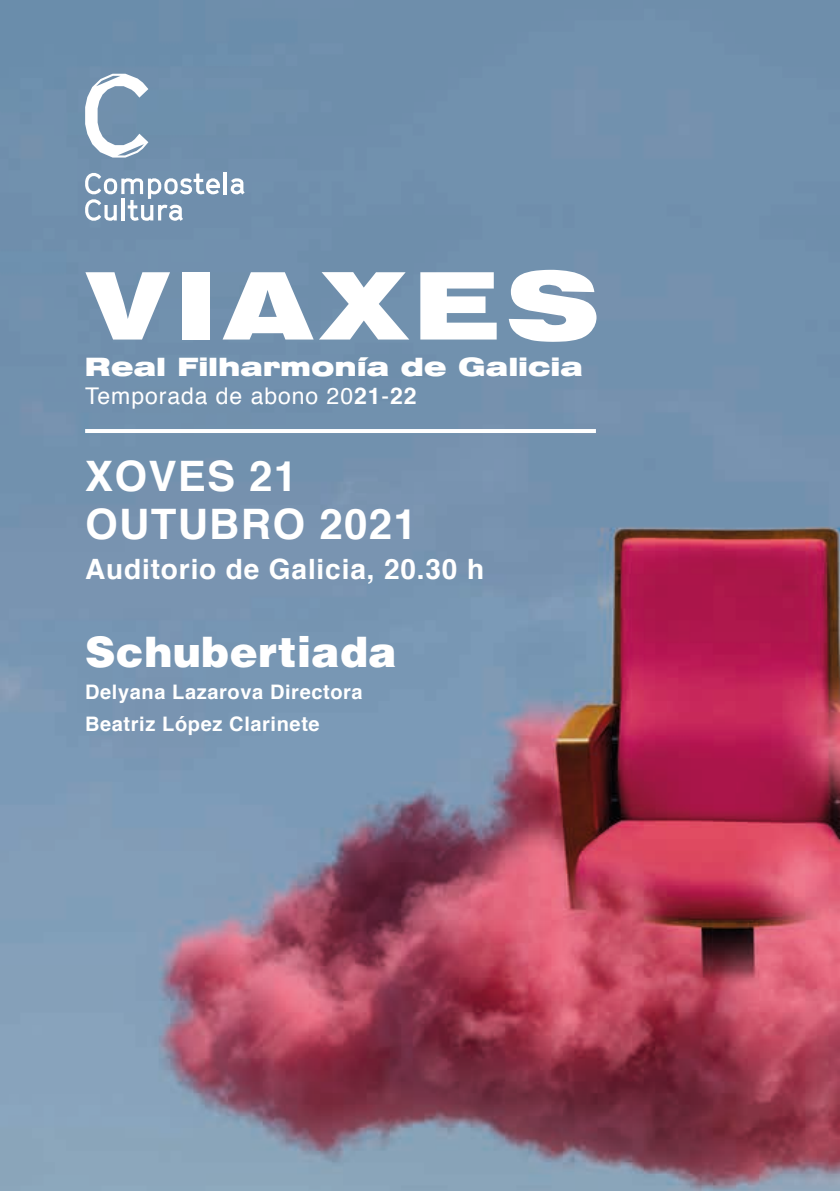
<style>
.page{position:relative;width:840px;height:1191px;background:#fff}
.page>*{position:absolute;margin:0;border:0;box-sizing:border-box;transform-origin:0 0}
.t1{font:700 96px "Helvetica Extended BQ";letter-spacing:.08em;color:#fff}
.t2{font:700 42px/48px "Helvetica";letter-spacing:.03em;color:#fff}
.t3{font:900 42px "Helvetica LT Std";letter-spacing:.01em;color:#fff}
.t4{font:700 28px "Helvetica";letter-spacing:.03em;color:#fff}
.t5{font:700 26px "Helvetica Extended BQ";letter-spacing:.02em;color:#fff}
.t6{font:23px "Helvetica";letter-spacing:.04em;color:#fff}
.t7{font:700 20px/32px "Helvetica";letter-spacing:.03em;color:#fff}
.s1{font-weight:700}
</style>
<div class="page">
<img style="left:0;top:0;width:839px;height:1191px">
<svg style="left:85px;top:74px;width:63px;height:84px"></svg>
<hr style="left:224px;top:172px;width:3px;height:22px;background:#fff">
<svg style="left:230px;top:178px;width:14px;height:16px"></svg>
<svg style="left:85px;top:173px;width:135px;height:48px"></svg>
<hr style="left:85px;top:429px;width:510px;height:4px;background:#fff">
<h1 class="t1" style="left:85px;top:250px;width:514px">VIAXES</h1>
<h3 class="t5" style="left:85px;top:351px;width:499px">Real Filharmonía de Galicia</h3>
<p class="t6" style="left:85px;top:378px;width:333px">Temporada de abono 20<span class="s1">21</span>-<span class="s1">22</span></p>
<h2 class="t2" style="left:85px;top:452px;width:333px">XOVES 21<br>OUTUBRO 2021</h2>
<h3 class="t4" style="left:85px;top:546px;width:400px">Auditorio de Galicia, 20.30 h</h3>
<h2 class="t3" style="left:85px;top:624px;width:313px">Schubertiada</h2>
<p class="t7" style="left:85px;top:676px;width:279px">Delyana Lazarova Directora<br>Beatriz López Clarinete</p>
</div>
